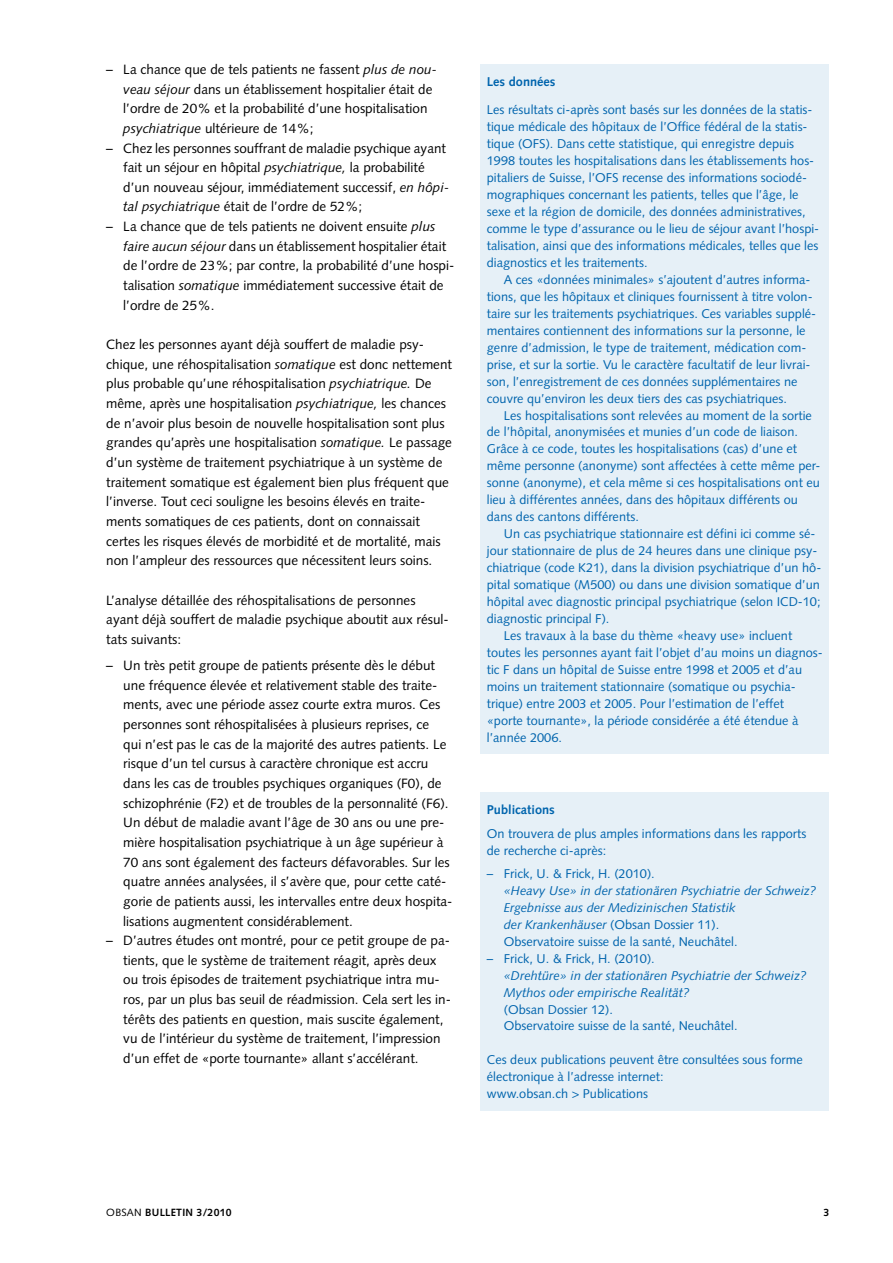
<style>
.page{position:relative;width:893px;height:1263px;background:#fff}
.page>*{position:absolute;margin:0;border:0;box-sizing:border-box;transform-origin:0 0}
.t1{font:13.5px/19.6px "Syntax LT Std";color:#000}
.t2{font:12.75px/17px "Syntax LT Std";color:#0064ad}
.t3{font:italic 12.75px/17px "Syntax LT Std";color:#0064ad}
.t4{font:700 12.75px "Syntax LT Std";color:#0064ad}
.t5{font:700 10.5px "Syntax LT Std";letter-spacing:.025em;color:#000}
.s1{font-style:italic}
.s2{font-style:normal}
.s3{font-weight:400}
</style>
<div class="page">
<div style="left:480px;top:64px;width:349px;height:690px;background:#e6f0f7"></div>
<div style="left:480px;top:792px;width:349px;height:318px;background:#e6f0f7"></div>
<p class="t1" style="left:123px;top:59px;width:315px;text-indent:-17px">– La chance que de tels patients ne fassent <span class="s1">plus de nou&shy;veau séjour</span> dans un établissement hospitalier était de l’ordre de 20% et la probabilité d’une hospitalisation <span class="s1">psychiatrique</span> ultérieure de 14%;</p>
<p class="t1" style="left:123px;top:138px;width:328px;text-indent:-17px">– Chez les personnes souffrant de maladie psychique ayant fait un séjour en hôpital <span class="s1">psychiatrique,</span> la probabilité d’un nouveau séjour, immédiatement successif, <span class="s1">en hôpi&shy;tal psychiatrique</span> était de l’ordre de 52%;</p>
<p class="t1" style="left:123px;top:217px;width:333px;text-indent:-17px">– La chance que de tels patients ne doivent ensuite <span class="s1">plus faire aucun séjour</span> dans un établissement hospitalier était de l’ordre de 23%; par contre, la probabilité d’une hospi&shy;talisation <span class="s1">somatique</span> immédiatement successive était de l’ordre de 25%.</p>
<p class="t1" style="left:106px;top:335px;width:347px">Chez les personnes ayant déjà souffert de maladie psy&shy;chique, une réhospitalisation <span class="s1">somatique</span> est donc nettement plus probable qu’une réhospitalisation <span class="s1">psychiatrique.</span> De même, après une hospitalisation <span class="s1">psychiatrique,</span> les chances de n’avoir plus besoin de nouvelle hospitalisation sont plus grandes qu’après une hospitalisation <span class="s1">somatique.</span> Le passage d’un système de traitement psychiatrique à un système de traitement somatique est également bien plus fréquent que l’inverse. Tout ceci souligne les besoins élevés en traite&shy;ments somatiques de ces patients, dont on connaissait certes les risques élevés de morbidité et de mortalité, mais non l’ampleur des ressources que nécessitent leurs soins.</p>
<p class="t1" style="left:106px;top:590px;width:344px">L’analyse détaillée des réhospitalisations de personnes ayant déjà souffert de maladie psychique aboutit aux résul&shy;tats suivants:</p>
<p class="t1" style="left:123px;top:655px;width:331px;text-indent:-17px">– Un très petit groupe de patients présente dès le début une fréquence élevée et relativement stable des traite&shy;ments, avec une période assez courte extra muros. Ces personnes sont réhospitalisées à plusieurs reprises, ce<br>qui n’est pas le cas de la majorité des autres patients. Le risque d’un tel cursus à caractère chronique est accru dans les cas de troubles psychiques organiques (F0), de schizophrénie (F2) et de troubles de la personnalité (F6).<br>Un début de maladie avant l’âge de 30 ans ou une pre&shy;mière hospitalisation psychiatrique à un âge supérieur à 70 ans sont également des facteurs défavorables. Sur les quatre années analysées, il s’avère que, pour cette caté&shy;gorie de patients aussi, les intervalles entre deux hospita&shy;lisations augmentent considérablement.</p>
<p class="t1" style="left:123px;top:931px;width:329px;text-indent:-17px">– D’autres études ont montré, pour ce petit groupe de pa&shy;tients, que le système de traitement réagit, après deux ou trois épisodes de traitement psychiatrique intra mu&shy;ros, par un plus bas seuil de réadmission. Cela sert les in&shy;térêts des patients en question, mais suscite également, vu de l’intérieur du système de traitement, l’impression d’un effet de «porte tournante» allant s’accélérant.</p>
<p class="t4" style="left:487px;top:74px;width:70px">Les données</p>
<p class="t2" style="left:487px;top:102px;width:334px">Les résultats ci-après sont basés sur les données de la statis&shy;tique médicale des hôpitaux de l’Office fédéral de la statis&shy;tique (OFS). Dans cette statistique, qui enregistre depuis 1998 toutes les hospitalisations dans les établissements hos&shy;pitaliers de Suisse, l’OFS recense des informations sociodé&shy;mographiques concernant les patients, telles que l’âge, le sexe et la région de domicile, des données administratives, comme le type d’assurance ou le lieu de séjour avant l’hospi&shy;talisation, ainsi que des informations médicales, telles que les diagnostics et les traitements.</p>
<p class="t2" style="left:487px;top:271px;width:331px;text-indent:17px">A ces «données minimales» s’ajoutent d’autres informa&shy;tions, que les hôpitaux et cliniques fournissent à titre volon&shy;taire sur les traitements psychiatriques. Ces variables supplé&shy;mentaires contiennent des informations sur la personne, le genre d’admission, le type de traitement, médication com&shy;prise, et sur la sortie. Vu le caractère facultatif de leur livrai&shy;son, l’enregistrement de ces données supplémentaires ne couvre qu’environ les deux tiers des cas psychiatriques.</p>
<p class="t2" style="left:487px;top:407px;width:335px;text-indent:17px">Les hospitalisations sont relevées au moment de la sortie de l’hôpital, anonymisées et munies d’un code de liaison.<br>Grâce à ce code, toutes les hospitalisations (cas) d’une et même personne (anonyme) sont affectées à cette même per&shy;sonne (anonyme), et cela même si ces hospitalisations ont eu lieu à différentes années, dans des hôpitaux différents ou dans des cantons différents.</p>
<p class="t2" style="left:504px;top:525px;width:313px">Un cas psychiatrique stationnaire est défini ici comme sé-</p>
<p class="t2" style="left:487px;top:542px;width:332px">jour stationnaire de plus de 24 heures dans une clinique psy-</p>
<p class="t2" style="left:487px;top:559px;width:336px">chiatrique (code K21), dans la division psychiatrique d’un hô-</p>
<p class="t2" style="left:487px;top:576px;width:335px">pital somatique (M500) ou dans une division somatique d’un</p>
<p class="t2" style="left:487px;top:593px;width:335px">hôpital avec diagnostic principal psychiatrique (selon ICD-10;</p>
<p class="t2" style="left:487px;top:610px;width:124px">diagnostic principal F).</p>
<p class="t2" style="left:504px;top:627px;width:290px">Les travaux à la base du thème «heavy use» incluent</p>
<p class="t2" style="left:487px;top:644px;width:337px">toutes les personnes ayant fait l’objet d’au moins un diagnos-</p>
<p class="t2" style="left:487px;top:661px;width:317px">tic F dans un hôpital de Suisse entre 1998 et 2005 et d’au</p>
<p class="t2" style="left:487px;top:678px;width:310px">moins un traitement stationnaire (somatique ou psychia-</p>
<p class="t2" style="left:487px;top:695px;width:299px">trique) entre 2003 et 2005. Pour l’estimation de l’effet</p>
<p class="t2" style="left:487px;top:712px;width:313px">«porte tournante», la période considérée a été étendue à</p>
<p class="t2" style="left:487px;top:729px;width:77px">l’année 2006.</p>
<p class="t4" style="left:487px;top:803px;width:70px">Publications</p>
<p class="t2" style="left:487px;top:825px;width:321px">On trouvera de plus amples informations dans les rapports de recherche ci-après:</p>
<p class="t2" style="left:487px;top:865px;width:169px">– Frick, U. &amp; Frick, H. (2010).</p>
<p class="t3" style="left:504px;top:882px;width:314px">«Heavy Use» in der stationären Psychiatrie der Schweiz?<br>Ergebnisse aus der Medizinischen Statistik<br>der Krankenhäuser <span class="s2">(Obsan Dossier 11).<br>Observatoire suisse de la santé, Neuchâtel.</span></p>
<p class="t2" style="left:487px;top:950px;width:169px">– Frick, U. &amp; Frick, H. (2010).</p>
<p class="t3" style="left:504px;top:967px;width:304px">«Drehtüre» in der stationären Psychiatrie der Schweiz?<br>Mythos oder empirische Realität?</p>
<p class="t2" style="left:504px;top:1001px;width:235px">(Obsan Dossier 12).<br>Observatoire suisse de la santé, Neuchâtel.</p>
<p class="t2" style="left:487px;top:1051px;width:317px">Ces deux publications peuvent être consultées sous forme électronique à l’adresse internet:<br>www.obsan.ch &gt; Publications</p>
<p class="t5" style="left:106px;top:1206px;width:127px"><span class="s3">OBSAN</span> BULLETIN 3/2010</p>
<p class="t5" style="left:823px;top:1206px;width:7px">3</p>
</div>
